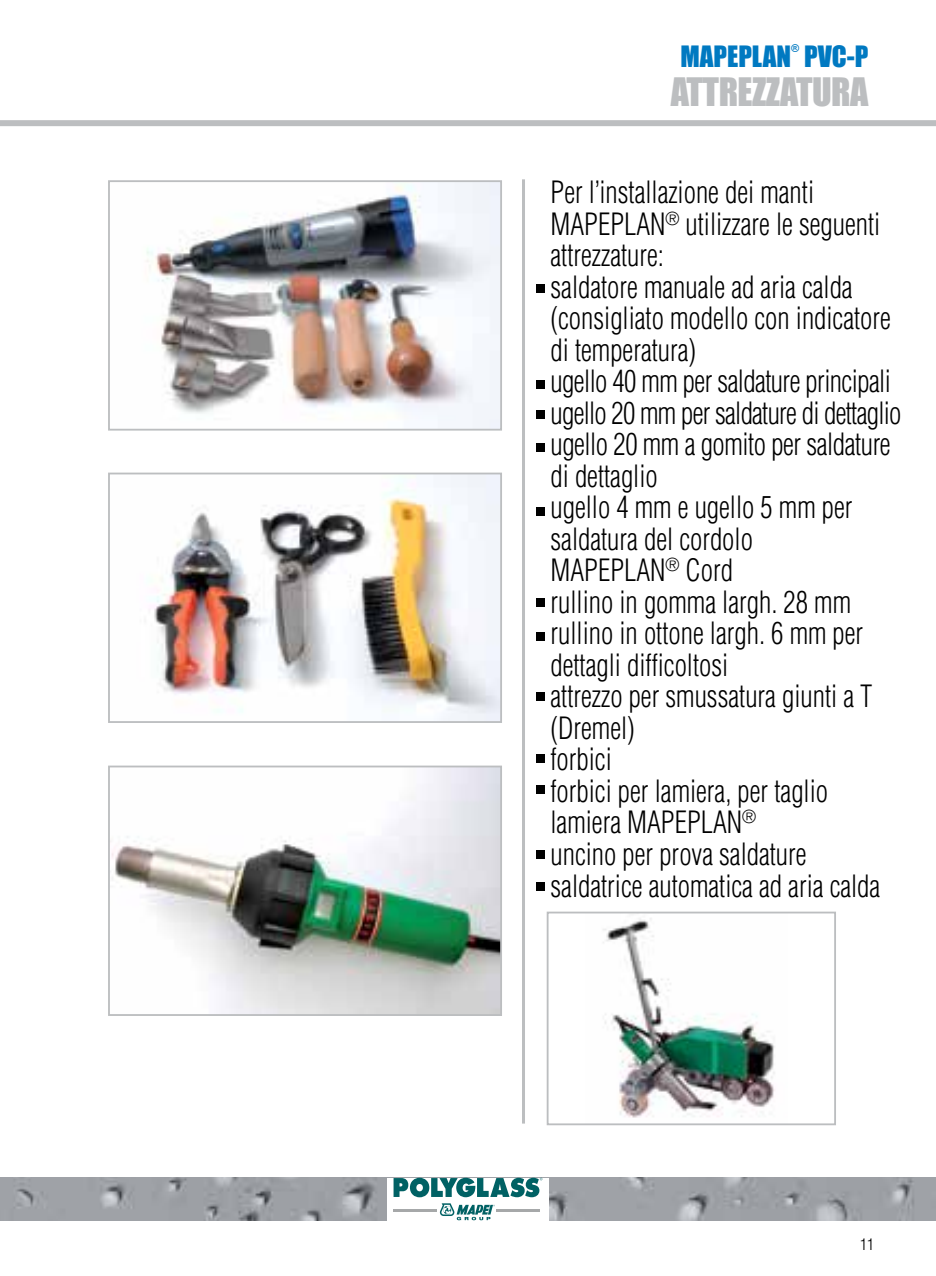
<style>
.page{position:relative;width:936px;height:1276px;background:#fff}
.page>*{position:absolute;margin:0;border:0;box-sizing:border-box;transform-origin:0 0}
.t1{font:36px "Impact";letter-spacing:-.015em;color:#bcbec0}
.t2{font:300 condensed 30px/31.5px "Helvetica";color:#000;scale:.92 1}
.t3{font:27px "Impact";color:#0079c1}
.t4{font:300 condensed 15.6px "Helvetica";color:#000}
.t5{font:10.5px "Impact";color:#0079c1}
</style>
<div class="page">
<div style="left:0;top:120px;width:935px;height:6px;background:#bcbec0"></div>
<hr style="left:522px;top:179px;width:3px;height:944px;background:#bcbec0">
<div style="left:535px;top:284px;width:9px;height:9px;background:#000"></div>
<div style="left:535px;top:443px;width:9px;height:9px;background:#000"></div>
<div style="left:535px;top:379px;width:9px;height:9px;background:#000"></div>
<div style="left:535px;top:410px;width:9px;height:9px;background:#000"></div>
<div style="left:535px;top:598px;width:9px;height:9px;background:#000"></div>
<div style="left:535px;top:631px;width:9px;height:9px;background:#000"></div>
<div style="left:535px;top:692px;width:9px;height:9px;background:#000"></div>
<div style="left:535px;top:754px;width:9px;height:9px;background:#000"></div>
<div style="left:535px;top:850px;width:9px;height:8px;background:#000"></div>
<div style="left:535px;top:881px;width:9px;height:9px;background:#000"></div>
<div style="left:535px;top:785px;width:9px;height:9px;background:#000"></div>
<div style="left:536px;top:507px;width:9px;height:9px;background:#000"></div>
<img style="left:146px;top:183px;width:353px;height:244px">
<div style="left:108px;top:180px;width:394px;height:250px;border:2px solid #bcbec0"></div>
<img style="left:149px;top:475px;width:350px;height:245px">
<div style="left:108px;top:472px;width:394px;height:251px;border:2px solid #bcbec0"></div>
<img style="left:111px;top:768px;width:388px;height:245px">
<div style="left:108px;top:765px;width:394px;height:251px;border:2px solid #bcbec0"></div>
<img style="left:603px;top:918px;width:172px;height:200px">
<div style="left:546px;top:911px;width:290px;height:214px;border:2px solid #bcbec0"></div>
<img style="left:0;top:1177px;width:935px;height:43px">
<div style="left:387px;top:1177px;width:162px;height:43px;background:#fff"></div>
<svg style="left:393px;top:1177px;width:149px;height:20px"></svg>
<hr style="left:393px;top:1209px;width:44px;height:2px;background:#a6a8a9">
<hr style="left:496px;top:1209px;width:43px;height:2px;background:#a6a8a9">
<svg style="left:440px;top:1203px;width:55px;height:17px"></svg>
<p class="t3" style="left:680px;top:35px;width:112px">MAPEPLAN</p>
<p class="t5" style="left:791px;top:39px;width:10px">®</p>
<p class="t3" style="left:804px;top:35px;width:66px">PVC-P</p>
<p class="t1" style="left:670px;top:64px;width:199px">ATTREZZATURA</p>
<p class="t2" style="left:550px;top:176px;width:383px">Per l’installazione dei manti<br>MAPEPLAN<sup>®</sup> utilizzare le seguenti attrezzature:<br>saldatore manuale ad aria calda (consigliato modello con indicatore di temperatura)<br>ugello 40 mm per saldature principali ugello 20 mm per saldature di dettaglio ugello 20 mm a gomito per saldature di dettaglio<br>ugello 4 mm e ugello 5 mm per saldatura del cordolo<br>MAPEPLAN<sup>®</sup> Cord<br>rullino in gomma largh. 28 mm rullino in ottone largh. 6 mm per dettagli difficoltosi<br>attrezzo per smussatura giunti a T (Dremel)<br>forbici<br>forbici per lamiera, per taglio lamiera MAPEPLAN<sup>®<br></sup>uncino per prova saldature saldatrice automatica ad aria calda</p>
<p class="t4" style="left:860px;top:1234px;width:15px">11</p>
</div>
